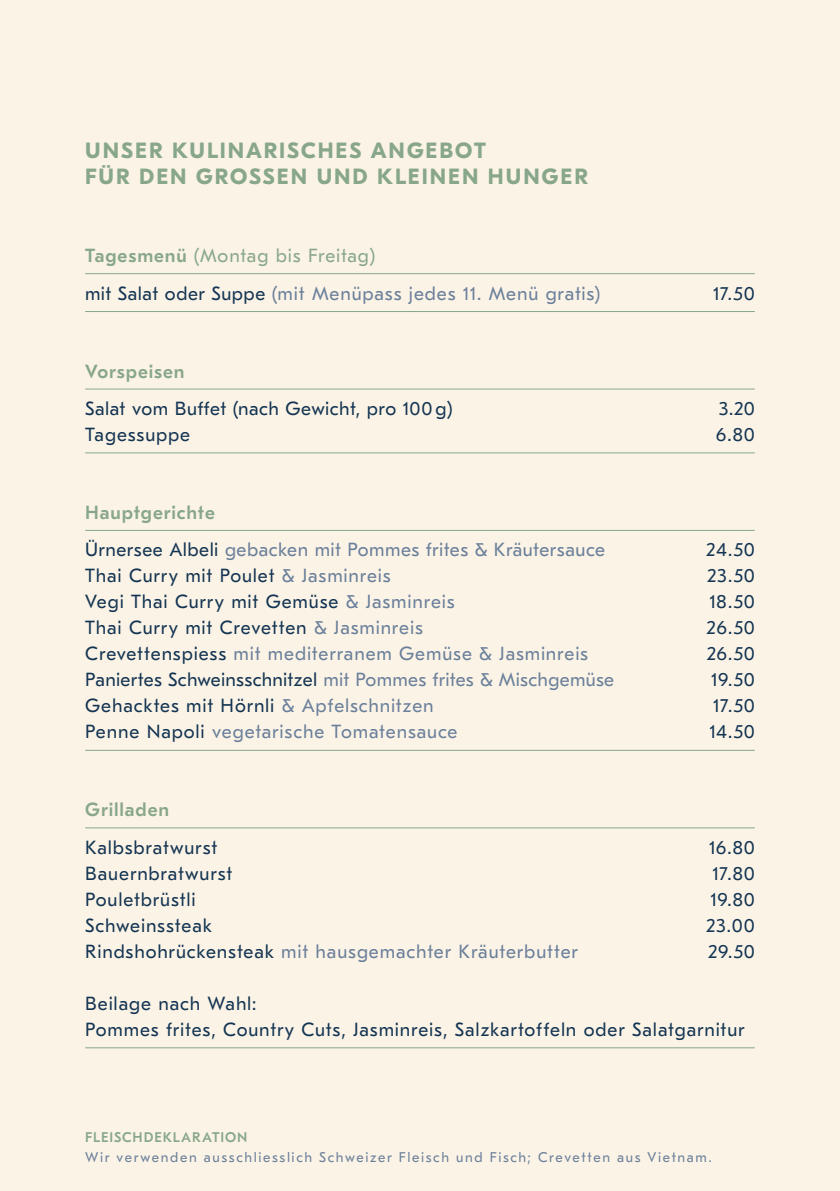
<style>
.page{position:relative;width:840px;height:1191px;background:#fff}
.page>*{position:absolute;margin:0;border:0;box-sizing:border-box;transform-origin:0 0}
.t1{font:700 22px/26px "GT Eesti Display";letter-spacing:.09em;color:#88a78a}
.t2{font:19px/26px "GT Eesti Text";letter-spacing:.04em;color:#133452}
.t3{font:19px/37.4px "GT Eesti Text";letter-spacing:.035em;color:#6a7f9a}
.t4{font:19px "GT Eesti Text";letter-spacing:.01em;color:#6a7f9a}
.t5{font:500 19px "GT Eesti Text";letter-spacing:.045em;color:#88a78a}
.t6{font:14px "GT Eesti Text";letter-spacing:.115em;color:#6a7f9a}
.t7{font:500 14px "GT Eesti Text";letter-spacing:.065em;color:#88a78a}
.s1{font-weight:500;color:#88a78a}
.s2{color:#88a78a}
.s3{color:#133452}
.s4{color:#6a7f9a}
</style>
<div class="page">
<div style="left:0;top:0;width:839px;height:1191px;background:#fbf3e6"></div>
<hr style="left:85px;top:273px;width:669px;height:1px;background:#88a78a">
<hr style="left:85px;top:311px;width:669px;height:1px;background:#88a78a">
<hr style="left:85px;top:388px;width:669px;height:1px;background:#88a78a">
<hr style="left:85px;top:452px;width:669px;height:1px;background:#88a78a">
<hr style="left:85px;top:530px;width:669px;height:1px;background:#88a78a">
<hr style="left:85px;top:750px;width:669px;height:1px;background:#88a78a">
<hr style="left:85px;top:827px;width:669px;height:1px;background:#88a78a">
<hr style="left:85px;top:1047px;width:669px;height:1px;background:#88a78a">
<p class="t1" style="left:85px;top:138px;width:504px">UNSER KULINARISCHES ANGEBOT<br>FÜR DEN GROSSEN UND KLEINEN HUNGER</p>
<p class="t3" style="left:85px;top:237px;width:516px"><span class="s1">Tagesmenü</span> <span class="s2">(Montag bis Freitag)<br></span><span class="s3">mit Salat oder Suppe</span> (mit Menüpass jedes 11. Menü gratis)</p>
<p class="t2" style="left:712px;top:280px;width:43px">17.50</p>
<p class="t5" style="left:85px;top:361px;width:101px">Vorspeisen</p>
<p class="t2" style="left:85px;top:396px;width:368px">Salat vom Buffet (nach Gewicht, pro 100 g)</p>
<p class="t2" style="left:718px;top:396px;width:37px">3.20</p>
<p class="t2" style="left:85px;top:422px;width:106px">Tagessuppe</p>
<p class="t2" style="left:715px;top:422px;width:40px">6.80</p>
<p class="t3" style="left:85px;top:494px;width:521px"><span class="s1">Hauptgerichte<br></span><span class="s3">Ürnersee Albeli</span> gebacken mit Pommes frites &amp; Kräutersauce</p>
<p class="t2" style="left:705px;top:537px;width:50px">24.50</p>
<p class="t2" style="left:85px;top:563px;width:307px">Thai Curry mit Poulet <span class="s4">&amp; Jasminreis</span></p>
<p class="t2" style="left:706px;top:563px;width:49px">23.50</p>
<p class="t2" style="left:85px;top:589px;width:371px">Vegi Thai Curry mit Gemüse <span class="s4">&amp; Jasminreis</span></p>
<p class="t2" style="left:709px;top:589px;width:47px">18.50</p>
<p class="t2" style="left:85px;top:615px;width:339px">Thai Curry mit Crevetten <span class="s4">&amp; Jasminreis</span></p>
<p class="t2" style="left:706px;top:615px;width:50px">26.50</p>
<p class="t3" style="left:85px;top:635px;width:504px"><span class="s3">Crevettenspiess</span> mit mediterranem Gemüse &amp; Jasminreis</p>
<p class="t2" style="left:706px;top:641px;width:50px">26.50</p>
<p class="t4" style="left:85px;top:669px;width:530px"><span class="s3">Paniertes Schweinsschnitzel</span> mit Pommes frites &amp; Mischgemüse</p>
<p class="t2" style="left:710px;top:667px;width:45px">19.50</p>
<p class="t2" style="left:85px;top:693px;width:350px">Gehacktes mit Hörnli <span class="s4">&amp; Apfelschnitzen</span></p>
<p class="t2" style="left:712px;top:693px;width:43px">17.50</p>
<p class="t3" style="left:85px;top:713px;width:373px"><span class="s3">Penne Napoli</span> vegetarische Tomatensauce</p>
<p class="t2" style="left:709px;top:719px;width:47px">14.50</p>
<p class="t5" style="left:85px;top:799px;width:85px">Grilladen</p>
<p class="t2" style="left:85px;top:834px;width:134px">Kalbsbratwurst</p>
<p class="t2" style="left:708px;top:834px;width:47px">16.80</p>
<p class="t2" style="left:85px;top:860px;width:149px">Bauernbratwurst</p>
<p class="t2" style="left:712px;top:860px;width:44px">17.80</p>
<p class="t2" style="left:85px;top:886px;width:112px">Pouletbrüstli</p>
<p class="t2" style="left:710px;top:886px;width:46px">19.80</p>
<p class="t2" style="left:85px;top:912px;width:128px">Schweinssteak</p>
<p class="t2" style="left:705px;top:912px;width:50px">23.00</p>
<p class="t3" style="left:85px;top:933px;width:494px"><span class="s3">Rindshohrückensteak</span> mit hausgemachter Kräuterbutter</p>
<p class="t2" style="left:707px;top:938px;width:48px">29.50</p>
<p class="t2" style="left:85px;top:990px;width:660px">Beilage nach Wahl:<br>Pommes frites, Country Cuts, Jasminreis, Salzkartoffeln oder Salatgarnitur</p>
<p class="t7" style="left:85px;top:1129px;width:164px">FLEISCHDEKLARATION</p>
<p class="t6" style="left:85px;top:1149px;width:627px">Wir verwenden ausschliesslich Schweizer Fleisch und Fisch; Crevetten aus Vietnam.</p>
</div>
